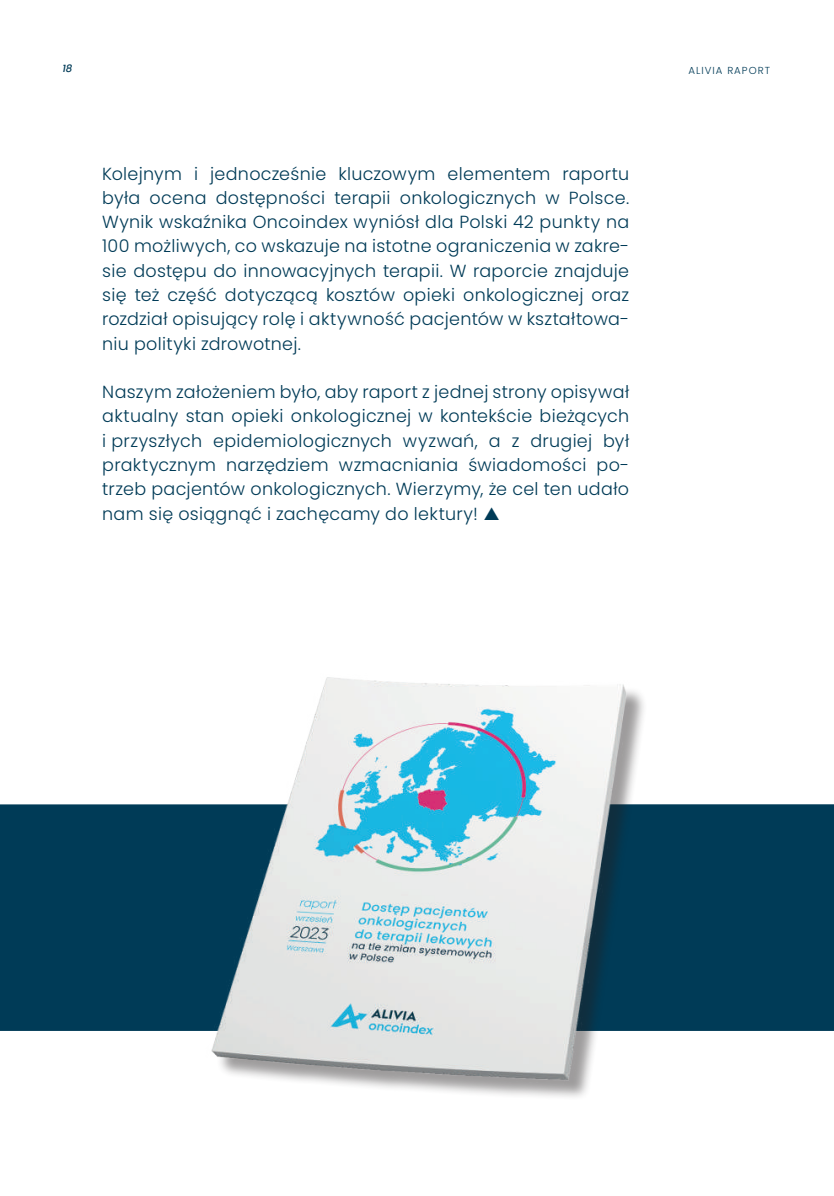
<style>
.page{position:relative;width:834px;height:1196px;background:#fff}
.page>*{position:absolute;margin:0;border:0;box-sizing:border-box;transform-origin:0 0}
.t1{font:300 17.5px/24.3px "Poppins";letter-spacing:.02em;color:#003b57;text-align:justify}
.t2{font:300 10.15px "Poppins";letter-spacing:.1em;color:#003b57}
.t3{font:italic 500 10.15px "Poppins";color:#003b57}
</style>
<div class="page">
<div style="left:0;top:804px;width:833px;height:227px;background:#003b57"></div>
<div style="left:216px;top:680px;width:431px;height:420px;background:#231f20;opacity:.44"></div>
<img style="left:200px;top:677px;width:459px;height:414px">
<p class="t3" style="left:62px;top:62px;width:12px">18</p>
<p class="t1" style="left:102px;top:161px;width:528px">Kolejnym i jednocześnie kluczowym elementem raportu była ocena dostępności terapii onkologicznych w Polsce.<br>Wynik wskaźnika Oncoindex wyniósł dla Polski 42 punkty na 100 możliwych, co wskazuje na istotne ograniczenia w zakre&shy;sie dostępu do innowacyjnych terapii. W raporcie znajduje się też część dotyczącą kosztów opieki onkologicznej oraz rozdział opisujący rolę i aktywność pacjentów w kształtowa&shy;niu polityki zdrowotnej.</p>
<p class="t1" style="left:102px;top:380px;width:528px">Naszym założeniem było, aby raport z jednej strony opisywał aktualny stan opieki onkologicznej w kontekście bieżących i przyszłych epidemiologicznych wyzwań, a z drugiej był praktycznym narzędziem wzmacniania świadomości po&shy;trzeb pacjentów onkologicznych. Wierzymy, że cel ten udało nam się osiągnąć i zachęcamy do lektury!</p>
<p class="t2" style="left:688px;top:65px;width:83px">ALIVIA RAPORT</p>
</div>
